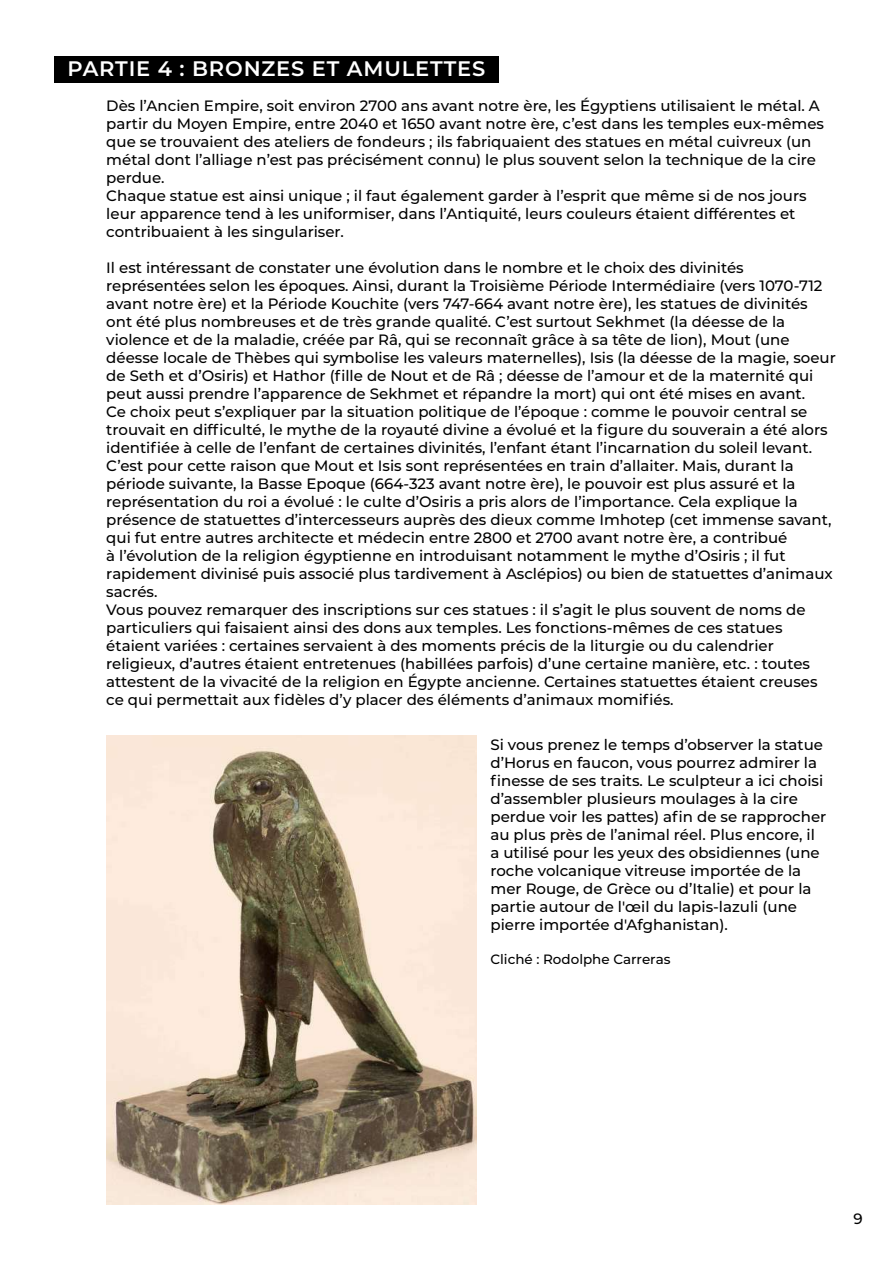
<style>
.page{position:relative;width:893px;height:1263px;background:#fff}
.page>*{position:absolute;margin:0;border:0;box-sizing:border-box;transform-origin:0 0}
.t1{font:600 21px "Montserrat";letter-spacing:.04em;color:#fff}
.t2{font:500 15px/18px "Montserrat";color:#000}
.t3{font:500 13.5px "Montserrat";color:#000}
</style>
<div class="page">
<div style="left:54px;top:56px;width:445px;height:27px;background:#000"></div>
<img style="left:106px;top:736px;width:371px;height:469px">
<h1 class="t1" style="left:68px;top:54px;width:419px">PARTIE 4 : BRONZES ET AMULETTES</h1>
<p class="t2" style="left:106px;top:96px;width:719px">Dès l’Ancien Empire, soit environ 2700 ans avant notre ère, les Égyptiens utilisaient le métal. A partir du Moyen Empire, entre 2040 et 1650 avant notre ère, c’est dans les temples eux-mêmes que se trouvaient des ateliers de fondeurs ; ils fabriquaient des statues en métal cuivreux (un métal dont l’alliage n’est pas précisément connu) le plus souvent selon la technique de la cire perdue.<br>Chaque statue est ainsi unique ; il faut également garder à l’esprit que même si de nos jours leur apparence tend à les uniformiser, dans l’Antiquité, leurs couleurs étaient différentes et contribuaient à les singulariser.</p>
<p class="t2" style="left:106px;top:258px;width:731px">Il est intéressant de constater une évolution dans le nombre et le choix des divinités représentées selon les époques. Ainsi, durant la Troisième Période Intermédiaire (vers 1070-712 avant notre ère) et la Période Kouchite (vers 747-664 avant notre ère), les statues de divinités ont été plus nombreuses et de très grande qualité. C’est surtout Sekhmet (la déesse de la violence et de la maladie, créée par Râ, qui se reconnaît grâce à sa tête de lion), Mout (une déesse locale de Thèbes qui symbolise les valeurs maternelles), Isis (la déesse de la magie, soeur de Seth et d’Osiris) et Hathor (fille de Nout et de Râ ; déesse de l’amour et de la maternité qui peut aussi prendre l’apparence de Sekhmet et répandre la mort) qui ont été mises en avant.<br>Ce choix peut s’expliquer par la situation politique de l’époque : comme le pouvoir central se trouvait en difficulté, le mythe de la royauté divine a évolué et la figure du souverain a été alors identifiée à celle de l’enfant de certaines divinités, l’enfant étant l’incarnation du soleil levant.<br>C’est pour cette raison que Mout et Isis sont représentées en train d’allaiter. Mais, durant la période suivante, la Basse Epoque (664-323 avant notre ère), le pouvoir est plus assuré et la représentation du roi a évolué : le culte d’Osiris a pris alors de l’importance. Cela explique la présence de statuettes d’intercesseurs auprès des dieux comme Imhotep (cet immense savant, qui fut entre autres architecte et médecin entre 2800 et 2700 avant notre ère, a contribué<br>à l’évolution de la religion égyptienne en introduisant notamment le mythe d’Osiris ; il fut rapidement divinisé puis associé plus tardivement à Asclépios) ou bien de statuettes d’animaux sacrés.<br>Vous pouvez remarquer des inscriptions sur ces statues : il s’agit le plus souvent de noms de particuliers qui faisaient ainsi des dons aux temples. Les fonctions-mêmes de ces statues étaient variées : certaines servaient à des moments précis de la liturgie ou du calendrier religieux, d’autres étaient entretenues (habillées parfois) d’une certaine manière, etc. : toutes attestent de la vivacité de la religion en Égypte ancienne. Certaines statuettes étaient creuses ce qui permettait aux fidèles d’y placer des éléments d’animaux momifiés.</p>
<p class="t2" style="left:490px;top:735px;width:337px">Si vous prenez le temps d’observer la statue d’Horus en faucon, vous pourrez admirer la finesse de ses traits. Le sculpteur a ici choisi d’assembler plusieurs moulages à la cire perdue voir les pattes) afin de se rapprocher au plus près de l’animal réel. Plus encore, il a utilisé pour les yeux des obsidiennes (une roche volcanique vitreuse importée de la mer Rouge, de Grèce ou d’Italie) et pour la partie autour de l'œil du lapis-lazuli (une pierre importée d'Afghanistan).</p>
<p class="t3" style="left:490px;top:950px;width:182px">Cliché : Rodolphe Carreras</p>
<p class="t2" style="left:854px;top:1208px;width:11px">9</p>
</div>
